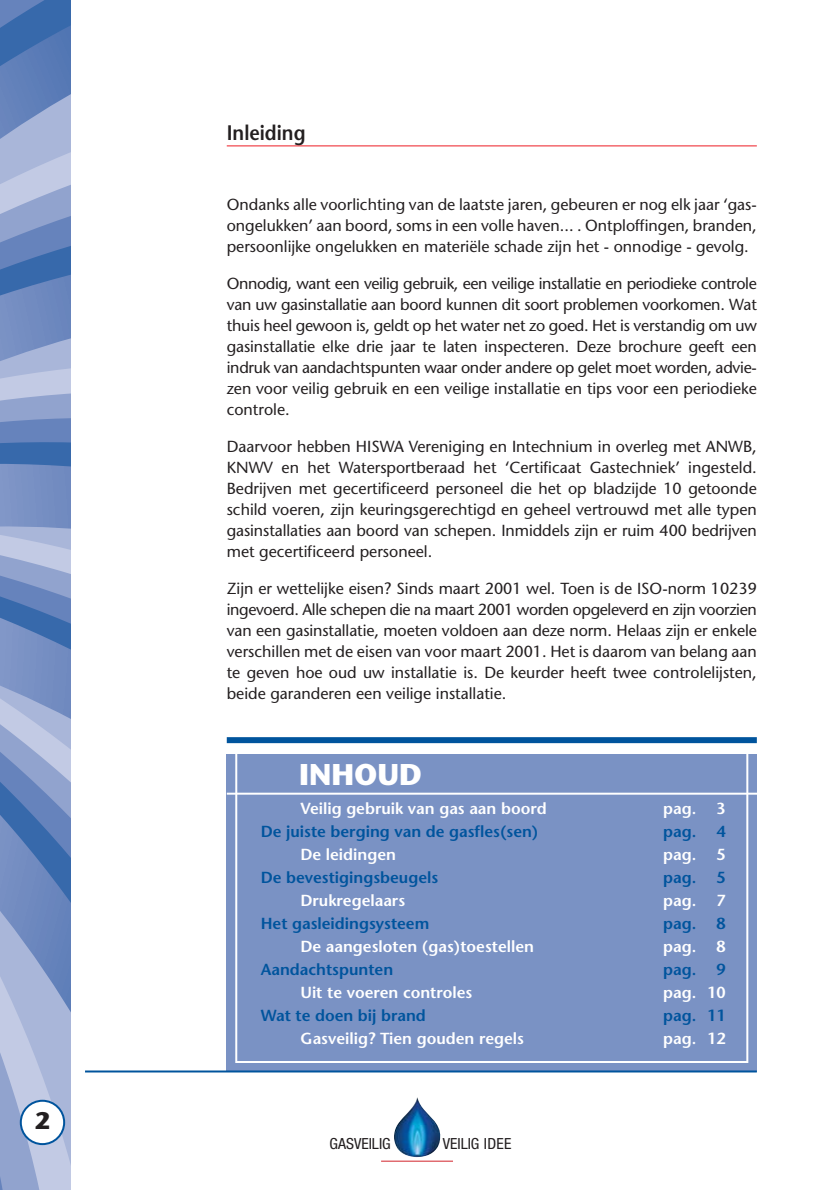
<style>
.page{position:relative;width:840px;height:1190px;background:#fff}
.page>*{position:absolute;margin:0;border:0;box-sizing:border-box;transform-origin:0 0}
.t1{font:700 30px "Stone Sans";color:#fff}
.t2{font:700 24px "Stone Sans";color:#231f20}
.t3{font:600 21px "Stone Sans";color:#231f20;scale:.9 1}
.t4{font:16px/21px "Stone Sans";color:#231f20;text-align:justify}
.t5{font:600 16px "Stone Sans";color:#fff}
.t6{font:600 16px "Stone Sans";color:#00549d}
.t7{font:condensed 15.4px "Helvetica Neue";color:#231f20;scale:1.04 1}
</style>
<div class="page">
<div style="left:227px;top:754px;width:530px;height:318px;background:#7a92c4"></div>
<div style="left:235px;top:748px;width:513px;height:315px;border:2px solid #fff"></div>
<hr style="left:381px;top:1161px;width:72px;height:1px;background:#d2232a">
<img style="left:394px;top:1097px;width:46px;height:60px">
<hr style="left:85px;top:1070px;width:672px;height:2px;background:#00549d">
<div style="left:227px;top:737px;width:530px;height:6px;background:#00549d"></div>
<hr style="left:227px;top:145px;width:530px;height:1px;background:#ed1c24">
<hr style="left:227px;top:793px;width:536px;height:2px;background:#fff">
<svg style="left:0;top:0;width:71px;height:1190px;background:#839ac9"></svg>
<h2 class="t2" style="left:35px;top:1111px;width:17px">2</h2>
<h3 class="t3" style="left:227px;top:125px;width:89px">Inleiding</h3>
<p class="t4" style="left:227px;top:196px;width:532px">Ondanks alle voorlichting van de laatste jaren, gebeuren er nog elk jaar ‘gas&shy;ongelukken’ aan boord, soms in een volle haven... . Ontploffingen, branden, persoonlijke ongelukken en materiële schade zijn het - onnodige - gevolg.</p>
<p class="t4" style="left:227px;top:275px;width:532px">Onnodig, want een veilig gebruik, een veilige installatie en periodieke controle van uw gasinstallatie aan boord kunnen dit soort problemen voorkomen. Wat thuis heel gewoon is, geldt op het water net zo goed. Het is verstandig om uw gasinstallatie elke drie jaar te laten inspecteren. Deze brochure geeft een indruk van aandachtspunten waar onder andere op gelet moet worden, advie&shy;zen voor veilig gebruik en een veilige installatie en tips voor een periodieke controle.</p>
<p class="t4" style="left:227px;top:438px;width:532px">Daarvoor hebben HISWA Vereniging en Intechnium in overleg met ANWB, KNWV en het Watersportberaad het ‘Certificaat Gastechniek’ ingesteld.<br>Bedrijven met gecertificeerd personeel die het op bladzijde 10 getoonde schild voeren, zijn keuringsgerechtigd en geheel vertrouwd met alle typen gasinstallaties aan boord van schepen. Inmiddels zijn er ruim 400 bedrijven met gecertificeerd personeel.</p>
<p class="t4" style="left:227px;top:580px;width:532px">Zijn er wettelijke eisen? Sinds maart 2001 wel. Toen is de ISO-norm 10239 ingevoerd. Alle schepen die na maart 2001 worden opgeleverd en zijn voorzien van een gasinstallatie, moeten voldoen aan deze norm. Helaas zijn er enkele verschillen met de eisen van voor maart 2001. Het is daarom van belang aan te geven hoe oud uw installatie is. De keurder heeft twee controlelijsten, beide garanderen een veilige installatie.</p>
<h1 class="t1" style="left:299px;top:763px;width:124px">INHOUD</h1>
<p class="t5" style="left:300px;top:802px;width:248px">Veilig gebruik van gas aan boord</p>
<p class="t5" style="left:663px;top:802px;width:35px">pag.</p>
<p class="t5" style="left:717px;top:802px;width:11px">3</p>
<p class="t6" style="left:261px;top:825px;width:279px">De juiste berging van de gasfles(sen)</p>
<p class="t6" style="left:663px;top:825px;width:35px">pag.</p>
<p class="t6" style="left:716px;top:825px;width:11px">4</p>
<p class="t5" style="left:300px;top:848px;width:97px">De leidingen</p>
<p class="t5" style="left:663px;top:848px;width:35px">pag.</p>
<p class="t5" style="left:716px;top:848px;width:11px">5</p>
<p class="t6" style="left:261px;top:871px;width:179px">De bevestigingsbeugels</p>
<p class="t6" style="left:663px;top:871px;width:35px">pag.</p>
<p class="t6" style="left:716px;top:871px;width:11px">5</p>
<p class="t5" style="left:300px;top:894px;width:106px">Drukregelaars</p>
<p class="t5" style="left:663px;top:894px;width:35px">pag.</p>
<p class="t5" style="left:716px;top:894px;width:11px">7</p>
<p class="t6" style="left:261px;top:917px;width:170px">Het gasleidingsysteem</p>
<p class="t6" style="left:663px;top:917px;width:35px">pag.</p>
<p class="t6" style="left:716px;top:917px;width:11px">8</p>
<p class="t5" style="left:300px;top:940px;width:235px">De aangesloten (gas)toestellen</p>
<p class="t5" style="left:663px;top:940px;width:35px">pag.</p>
<p class="t5" style="left:717px;top:940px;width:11px">8</p>
<p class="t6" style="left:261px;top:963px;width:134px">Aandachtspunten</p>
<p class="t6" style="left:663px;top:963px;width:35px">pag.</p>
<p class="t6" style="left:717px;top:963px;width:11px">9</p>
<p class="t5" style="left:300px;top:986px;width:173px">Uit te voeren controles</p>
<p class="t5" style="left:663px;top:986px;width:64px">pag. 10</p>
<p class="t6" style="left:261px;top:1009px;width:167px">Wat te doen bij brand</p>
<p class="t6" style="left:663px;top:1009px;width:64px">pag. 11</p>
<p class="t5" style="left:300px;top:1032px;width:225px">Gasveilig? Tien gouden regels</p>
<p class="t5" style="left:663px;top:1032px;width:64px">pag. 12</p>
<p class="t7" style="left:330px;top:1138px;width:60px">GASVEILIG</p>
<p class="t7" style="left:443px;top:1138px;width:68px">VEILIG IDEE</p>
</div>
